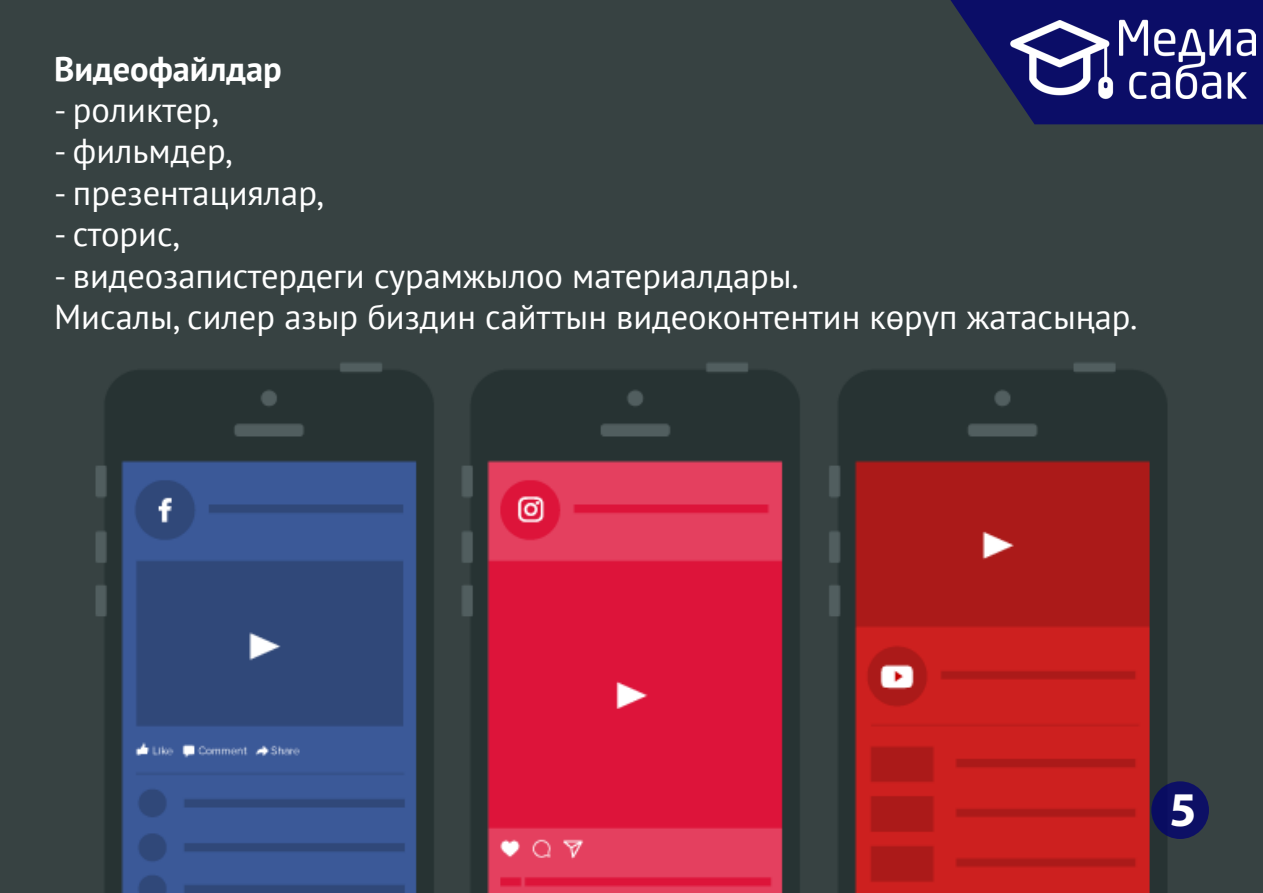
<style>
.page{position:relative;width:1263px;height:893px;background:#fff}
.page>*{position:absolute;margin:0;border:0;box-sizing:border-box;transform-origin:0 0}
.t1{font:700 48.6px "Myriad Pro";color:#fff}
.t2{font:34.5px "PT Sans";color:#fff}
.t3{font:700 34.5px "PT Sans";color:#fff}
</style>
<div class="page">
<div style="left:0;top:0;width:1263px;height:324px;background:#374242"></div>
<img style="left:0;top:324px;width:1263px;height:569px">
<svg style="left:950px;top:0;width:313px;height:124px"></svg>
<img style="left:1009px;top:20px;width:124px;height:87px">
<img style="left:1119px;top:17px;width:136px;height:81px">
<div style="left:1151px;top:781px;width:58px;height:58px;background:#0d1065;border-radius:50%"></div>
<p class="t3" style="left:54px;top:46px;width:229px">Видеофайлдар</p>
<p class="t2" style="left:54px;top:88px;width:167px">- роликтер,</p>
<p class="t2" style="left:54px;top:129px;width:180px">- фильмдер,</p>
<p class="t2" style="left:54px;top:171px;width:272px">- презентациялар,</p>
<p class="t2" style="left:54px;top:212px;width:128px">- сторис,</p>
<p class="t2" style="left:54px;top:253px;width:746px">- видеозапистердеги сурамжылоо материалдары.</p>
<p class="t2" style="left:54px;top:295px;width:1085px">Мисалы, силер азыр биздин сайттын видеоконтентин көрүп жатасыңар.</p>
<p class="t1" style="left:1169px;top:778px;width:28px">5</p>
</div>
